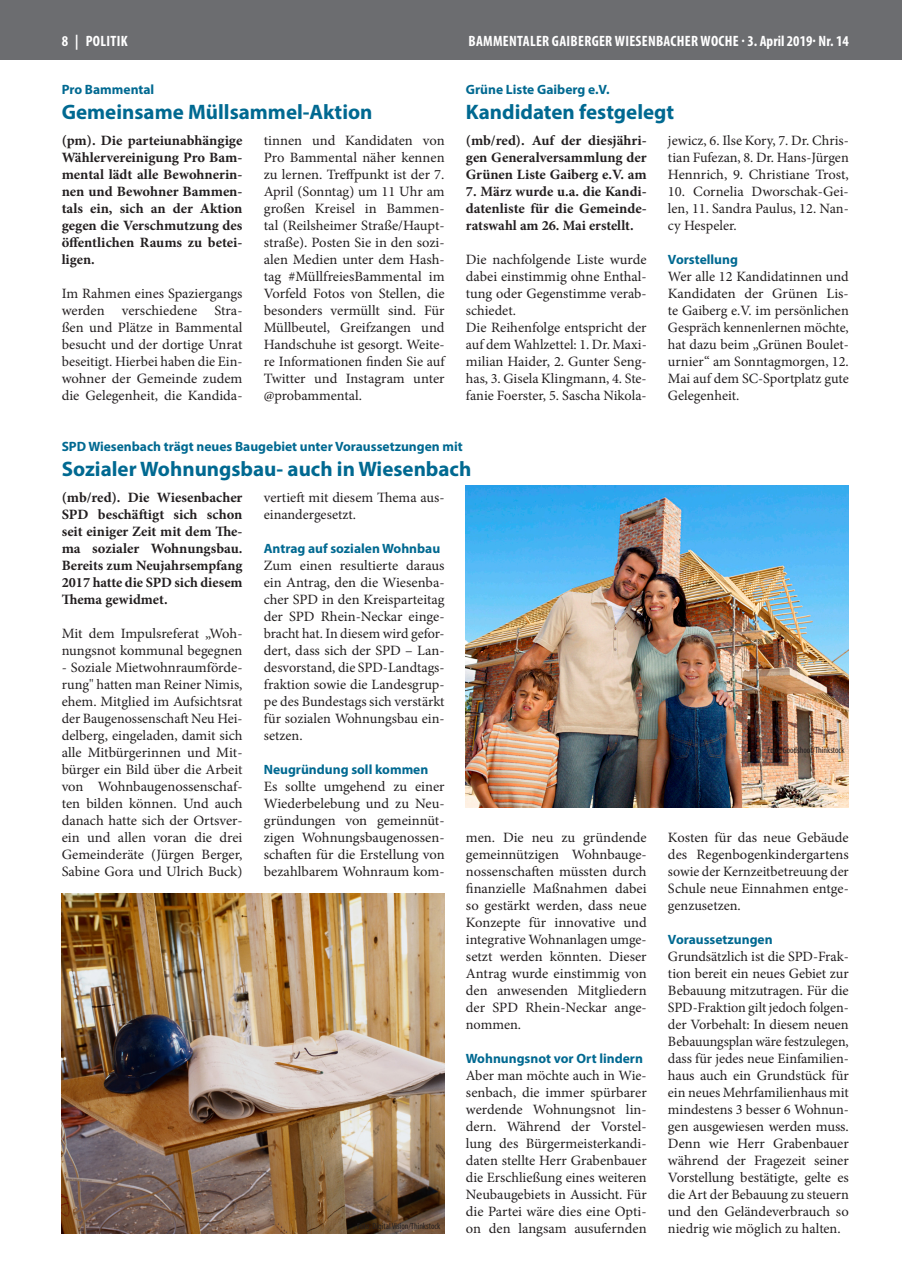
<style>
.page{position:relative;width:902px;height:1280px;background:#fff}
.page>*{position:absolute;margin:0;border:0;box-sizing:border-box;transform-origin:0 0}
.NM_Titel{font:700 21px "Myriad Pro";color:#006991}
.t1{font:700 condensed 15px "Myriad Pro";letter-spacing:.02em;color:#fff}
.NM_Inhalt{font:14.25px/17px "Minion Pro";color:#231f20;text-align:justify}
.NM_Vorspann{font:700 14.25px/17px "Minion Pro";color:#231f20;text-align:justify}
.NM_Zwischenüberschri{font:700 13.5px "Myriad Pro";color:#006991}
.NM_Dachzeile{font:700 13.5px "Myriad Pro";color:#006991}
.NM_Bildquelle_schwar{font:condensed 9px "Myriad Pro";color:#231f20}
</style>
<div class="page">
<div style="left:0;top:0;width:901px;height:60px;background:#6c6d70"></div>
<img style="left:466px;top:485px;width:382px;height:323px">
<img style="left:62px;top:893px;width:382px;height:340px">
<p class="t1" style="left:62px;top:32px;width:67px">8 | politik</p>
<p class="t1" style="left:468px;top:32px;width:382px">BAMMENTALER GAIBERGER WIESENBACHER WOCHE · 3. April 2019· Nr. 14</p>
<p class="NM_Dachzeile" style="left:466px;top:80px;width:145px">Grüne Liste Gaiberg e.V.</p>
<p class="NM_Titel" style="left:466px;top:98px;width:210px">Kandidaten festgelegt</p>
<p class="NM_Vorspann" style="left:466px;top:131px;width:182px">(mb/red). Auf der diesjähri&shy;gen Generalversammlung der Grünen Liste Gaiberg e.V. am</p>
<p class="NM_Vorspann" style="left:466px;top:182px;width:182px">7. März wurde u.a. die Kandi&shy;datenliste für die Gemeinde&shy;ratswahl am 26. Mai erstellt.</p>
<p class="NM_Inhalt" style="left:466px;top:251px;width:182px">Die nachfolgende Liste wurde dabei einstimmig ohne Enthal&shy;tung oder Gegenstimme verab&shy;schiedet.</p>
<p class="NM_Inhalt" style="left:466px;top:319px;width:182px">Die Reihenfolge entspricht der auf dem Wahlzettel: 1. Dr. Maxi&shy;milian Haider, 2. Gunter Seng&shy;has, 3. Gisela Klingmann, 4. Ste&shy;fanie Foerster, 5. Sascha Nikola-</p>
<p class="NM_Dachzeile" style="left:62px;top:80px;width:94px">Pro Bammental</p>
<p class="NM_Titel" style="left:62px;top:98px;width:312px">Gemeinsame Müllsammel-Aktion</p>
<p class="NM_Vorspann" style="left:62px;top:131px;width:182px">(pm). Die parteiunabhängige Wählervereinigung Pro Bam&shy;mental lädt alle Bewohnerin&shy;nen und Bewohner Bammen&shy;tals ein, sich an der Aktion gegen die Verschmutzung des öffentlichen Raums zu betei&shy;ligen.</p>
<p class="NM_Inhalt" style="left:62px;top:285px;width:182px">Im Rahmen eines Spaziergangs werden verschiedene Stra&shy;ßen und Plätze in Bammental besucht und der dortige Unrat beseitigt. Hierbei haben die Ein&shy;wohner der Gemeinde zudem die Gelegenheit, die Kandida-</p>
<p class="NM_Inhalt" style="left:264px;top:132px;width:182px">tinnen und Kandidaten von Pro Bammental näher kennen zu lernen. Treffpunkt ist der 7.<br>April (Sonntag) um 11 Uhr am großen Kreisel in Bammen&shy;tal (Reilsheimer Straße/Haupt&shy;straße). Posten Sie in den sozi&shy;alen Medien unter dem Hash&shy;tag #MüllfreiesBammental im Vorfeld Fotos von Stellen, die besonders vermüllt sind. Für Müllbeutel, Greifzangen und Handschuhe ist gesorgt. Weite&shy;re Informationen finden Sie auf Twitter und Instagram unter @probammental.</p>
<p class="NM_Dachzeile" style="left:62px;top:437px;width:402px">SPD Wiesenbach trägt neues Baugebiet unter Voraussetzungen mit</p>
<p class="NM_Titel" style="left:62px;top:455px;width:411px">Sozialer Wohnungsbau- auch in Wiesenbach</p>
<p class="NM_Vorspann" style="left:62px;top:488px;width:182px">(mb/red). Die Wiesenbacher SPD beschäftigt sich schon seit einiger Zeit mit dem The&shy;ma sozialer Wohnungsbau.<br>Bereits zum Neujahrsempfang 2017 hatte die SPD sich diesem Thema gewidmet.</p>
<p class="NM_Inhalt" style="left:62px;top:625px;width:182px">Mit dem Impulsreferat „Woh&shy;nungsnot kommunal begegnen</p>
<p class="NM_Inhalt" style="left:62px;top:659px;width:182px">- Soziale Mietwohnraumförde&shy;rung" hatten man Reiner Nimis, ehem. Mitglied im Aufsichtsrat der Baugenossenschaft Neu Hei&shy;delberg, eingeladen, damit sich alle Mitbürgerinnen und Mit&shy;bürger ein Bild über die Arbeit von Wohnbaugenossenschaf&shy;ten bilden können. Und auch danach hatte sich der Ortsver&shy;ein und allen voran die drei Gemeinderäte (Jürgen Berger, Sabine Gora und Ulrich Buck)</p>
<p class="NM_Inhalt" style="left:668px;top:132px;width:182px">jewicz, 6. Ilse Kory, 7. Dr. Chris&shy;tian Fufezan, 8. Dr. Hans-Jürgen Hennrich, 9. Christiane Trost,</p>
<p class="NM_Inhalt" style="left:668px;top:183px;width:182px">10. Cornelia Dworschak-Gei&shy;len, 11. Sandra Paulus, 12. Nan&shy;cy Hespeler.</p>
<p class="NM_Zwischenüberschri" style="left:668px;top:250px;width:71px">Vorstellung</p>
<p class="NM_Inhalt" style="left:668px;top:268px;width:182px">Wer alle 12 Kandidatinnen und Kandidaten der Grünen Lis&shy;te Gaiberg e.V. im persönlichen Gespräch kennenlernen möchte, hat dazu beim „Grünen Boulet&shy;urnier“ am Sonntagmorgen, 12.<br>Mai auf dem SC-Sportplatz gute Gelegenheit.</p>
<p class="NM_Inhalt" style="left:264px;top:489px;width:182px">vertieft mit diesem Thema aus&shy;einandergesetzt.</p>
<p class="NM_Zwischenüberschri" style="left:264px;top:539px;width:178px">Antrag auf sozialen Wohnbau</p>
<p class="NM_Inhalt" style="left:264px;top:557px;width:182px">Zum einen resultierte daraus ein Antrag, den die Wiesenba&shy;cher SPD in den Kreisparteitag der SPD Rhein-Neckar einge&shy;bracht hat. In diesem wird gefor&shy;dert, dass sich der SPD – Lan&shy;desvorstand, die SPD-Landtags&shy;fraktion sowie die Landesgrup&shy;pe des Bundestags sich verstärkt für sozialen Wohnungsbau ein&shy;setzen.</p>
<p class="NM_Zwischenüberschri" style="left:264px;top:760px;width:166px">Neugründung soll kommen</p>
<p class="NM_Inhalt" style="left:264px;top:778px;width:182px">Es sollte umgehend zu einer Wiederbelebung und zu Neu&shy;gründungen von gemeinnüt&shy;zigen Wohnungsbaugenossen&shy;schaften für die Erstellung von bezahlbarem Wohnraum kom-</p>
<p class="NM_Bildquelle_schwar" style="left:767px;top:744px;width:78px">Foto: Goodshoot/Thinkstock</p>
<p class="NM_Inhalt" style="left:466px;top:829px;width:182px">men. Die neu zu gründende gemeinnützigen Wohnbauge&shy;nossenschaften müssten durch finanzielle Maßnahmen dabei so gestärkt werden, dass neue Konzepte für innovative und integrative Wohnanlagen umge&shy;setzt werden könnten. Dieser Antrag wurde einstimmig von den anwesenden Mitgliedern der SPD Rhein-Neckar ange&shy;nommen.</p>
<p class="NM_Zwischenüberschri" style="left:466px;top:1050px;width:178px">Wohnungsnot vor Ort lindern</p>
<p class="NM_Inhalt" style="left:466px;top:1067px;width:182px">Aber man möchte auch in Wie&shy;senbach, die immer spürbarer werdende Wohnungsnot lin&shy;dern. Während der Vorstel&shy;lung des Bürgermeisterkandi&shy;daten stellte Herr Grabenbauer die Erschließung eines weiteren Neubaugebiets in Aussicht. Für die Partei wäre dies eine Opti&shy;on den langsam ausufernden</p>
<p class="NM_Inhalt" style="left:668px;top:829px;width:182px">Kosten für das neue Gebäude des Regenbogenkindergartens sowie der Kernzeitbetreuung der Schule neue Einnahmen entge&shy;genzusetzen.</p>
<p class="NM_Zwischenüberschri" style="left:668px;top:931px;width:106px">Voraussetzungen</p>
<p class="NM_Inhalt" style="left:668px;top:948px;width:182px">Grundsätzlich ist die SPD-Frak&shy;tion bereit ein neues Gebiet zur Bebauung mitzutragen. Für die SPD-Fraktion gilt jedoch folgen&shy;der Vorbehalt: In diesem neuen Bebauungsplan wäre festzulegen, dass für jedes neue Einfamilien&shy;haus auch ein Grundstück für ein neues Mehrfamilienhaus mit mindestens 3 besser 6 Wohnun&shy;gen ausgewiesen werden muss.<br>Denn wie Herr Grabenbauer während der Fragezeit seiner Vorstellung bestätigte, gelte es die Art der Bebauung zu steuern und den Geländeverbrauch so niedrig wie möglich zu halten.</p>
<p class="NM_Bildquelle_schwar" style="left:357px;top:1220px;width:85px">Foto: Digital Vision/Thinkstock</p>
</div>
